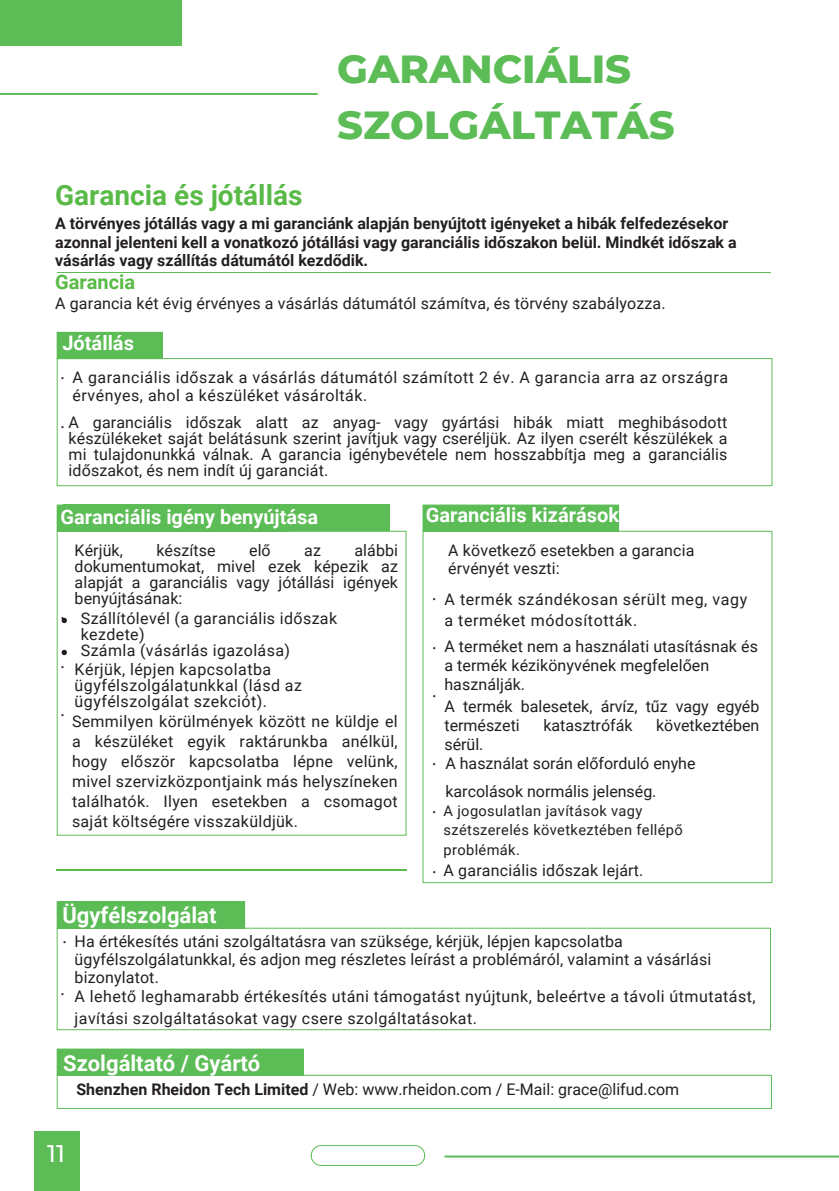
<style>
.page{position:relative;width:839px;height:1191px;background:#fff}
.page>*{position:absolute;margin:0;border:0;box-sizing:border-box;transform-origin:0 0}
.t1{font:800 40px/55.6px "Montserrat";color:#5cbc56}
.t2{font:700 28px "Roboto";color:#59ba47}
.t3{font:500 24px "Montserrat";color:#fff}
.t4{font:700 22px "Roboto";color:#fff}
.t5{font:700 20px "Roboto";color:#fff}
.t6{font:700 20px "Roboto";color:#59ba47}
.t7{font:16px/16px "Roboto";letter-spacing:.01em;color:#231f20}
.t8{font:16px/16px "Roboto";letter-spacing:.03em;color:#231f20}
.t9{font:700 16px/18.6px "Roboto";color:#231f20}
.t10{font:16px/21.4px "Roboto";letter-spacing:.035em;color:#231f20}
.t11{font:16px "Noto Sans";color:#231f20}
.t12{font:14.6px/19.4px "Roboto";letter-spacing:.025em;color:#231f20}
.s1{font-family:"Noto Sans"}
.s2{font-family:"Noto Sans";font-size:16px}
.s3{font-weight:700}
</style>
<div class="page">
<div style="left:0;top:0;width:181px;height:45px;background:#5cbc56"></div>
<div style="left:34px;top:1131px;width:45px;height:60px;background:#5cbc56"></div>
<svg style="left:0;top:93px;width:318px;height:2px"></svg>
<hr style="left:57px;top:272px;width:713px;height:1px;background:#5cbc56">
<hr style="left:57px;top:869px;width:349px;height:1px;background:#59ba47">
<div style="left:57px;top:332px;width:105px;height:26px;background:#5cbc56"></div>
<svg style="left:57px;top:358px;width:715px;height:128px"></svg>
<svg style="left:57px;top:505px;width:6px;height:26px"></svg>
<svg style="left:57px;top:531px;width:349px;height:305px"></svg>
<div style="left:422px;top:505px;width:197px;height:26px;background:#5cbc56"></div>
<svg style="left:422px;top:531px;width:350px;height:352px"></svg>
<svg style="left:57px;top:928px;width:714px;height:102px"></svg>
<div style="left:57px;top:901px;width:188px;height:28px;background:#5cbc56"></div>
<svg style="left:57px;top:1049px;width:715px;height:60px"></svg>
<svg style="left:444px;top:1156px;width:394px;height:2px"></svg>
<svg style="left:311px;top:1145px;width:114px;height:21px"></svg>
<div style="left:63px;top:505px;width:327px;height:26px;background:#5cbc56"></div>
<svg style="left:62px;top:618px;width:5px;height:5px"></svg>
<svg style="left:62px;top:650px;width:5px;height:5px"></svg>
<h2 class="t1" style="left:337px;top:41px;width:339px">GARANCIÁLIS<br>SZOLGÁLTATÁS</h2>
<h1 class="t2" style="left:55px;top:179px;width:249px">Garancia és jótállás</h1>
<p class="t9" style="left:55px;top:214px;width:683px">A törvényes jótállás vagy a mi garanciánk alapján benyújtott igényeket a hibák felfedezésekor azonnal jelenteni kell a vonatkozó jótállási vagy garanciális időszakon belül. Mindkét időszak a vásárlás vagy szállítás dátumától kezdődik.</p>
<p class="t6" style="left:55px;top:271px;width:81px">Garancia</p>
<p class="t7" style="left:55px;top:296px;width:612px">A garancia két évig érvényes a vásárlás dátumától számítva, és törvény szabályozza.</p>
<p class="t5" style="left:62px;top:331px;width:73px">Jótállás</p>
<p class="t10" style="left:73px;top:369px;width:657px;line-height:18px">A garanciális időszak a vásárlás dátumától számított 2 év. A garancia arra az országra érvényes, ahol a készüléket vásárolták.</p>
<p class="t7" style="left:69px;top:414px;width:660px;text-align:justify">A garanciális időszak alatt az anyag- vagy gyártási hibák miatt meghibásodott készülékeket saját belátásunk szerint javítjuk vagy cseréljük. Az ilyen cserélt készülékek a mi tulajdonunkká válnak. A garancia igénybevétele nem hosszabbítja meg a garanciális időszakot, és nem indít új garanciát.</p>
<p class="t11" style="left:60px;top:365px;width:6px">‧</p>
<p class="t11" style="left:60px;top:414px;width:6px">‧</p>
<p class="t5" style="left:60px;top:505px;width:259px">Garanciális igény benyújtása</p>
<p class="t5" style="left:426px;top:503px;width:194px">Garanciális kizárások</p>
<p class="t11" style="left:60px;top:605px;width:6px">‧</p>
<p class="t11" style="left:60px;top:654px;width:6px">‧</p>
<p class="t11" style="left:60px;top:702px;width:6px">‧</p>
<p class="t7" style="left:75px;top:543px;width:325px;text-align:justify;text-indent:280px">alábbi dokumentumokat, mivel ezek képezik az alapját a garanciális vagy jótállási igények benyújtásának:</p>
<p class="t7" style="left:81px;top:611px;width:258px">Szállítólevél (a garanciális időszak kezdete)</p>
<p class="t7" style="left:81px;top:643px;width:211px">Számla (vásárlás igazolása)</p>
<p class="t8" style="left:75px;top:661px;width:229px">Kérjük, lépjen kapcsolatba ügyfélszolgálatunkkal (lásd az ügyfélszolgálat szekciót).</p>
<h2 class="t7" style="left:72px;top:712px;width:327px;line-height:20px;text-align:justify">Semmilyen körülmények között ne küldje el a készüléket egyik raktárunkba anélkül, hogy először kapcsolatba lépne velünk, mivel szervizközpontjaink más helyszíneken találhatók. Ilyen esetekben a csomagot saját költségére visszaküldjük.</h2>
<p class="t7" style="left:75px;top:543px;width:50px">Kérjük,</p>
<p class="t7" style="left:156px;top:543px;width:61px">készítse</p>
<p class="t7" style="left:249px;top:543px;width:23px">elő</p>
<p class="t7" style="left:304px;top:543px;width:18px">az</p>
<p class="t4" style="left:62px;top:902px;width:156px">Ügyfélszolgálat</p>
<h2 class="t11" style="left:432px;top:586px;width:6px">‧</h2>
<p class="t11" style="left:432px;top:635px;width:6px">‧</p>
<p class="t11" style="left:432px;top:683px;width:6px">‧</p>
<p class="t7" style="left:448px;top:541px;width:247px;line-height:18px">A következő esetekben a garancia érvényét veszti:</p>
<p class="t10" style="left:444px;top:589px;width:304px">A termék szándékosan sérült meg, vagy a terméket módosították.</p>
<p class="t7" style="left:444px;top:638px;width:315px;line-height:18.6px">A terméket nem a használati utasításnak és a termék kézikönyvének megfelelően használják.</p>
<p class="t7" style="left:444px;top:698px;width:316px;line-height:18.6px">A termék balesetek, árvíz, tűz vagy egyéb természeti</p>
<p class="t7" style="left:543px;top:718px;width:90px">katasztrófák</p>
<p class="t7" style="left:656px;top:718px;width:105px">következtében</p>
<p class="t7" style="left:444px;top:736px;width:41px">sérül.</p>
<p class="t7" style="left:445px;top:749px;width:251px;line-height:28px">A használat során előforduló enyhe karcolások normális jelenség.</p>
<p class="t12" style="left:443px;top:821px;width:241px">szétszerelés következtében fellépő problémák.</p>
<p class="t7" style="left:432px;top:863px;width:213px"><span class="s1">‧</span> A garanciális időszak lejárt.</p>
<p class="t11" style="left:432px;top:751px;width:6px">‧</p>
<p class="t12" style="left:432px;top:801px;width:212px"><span class="s2">‧</span> A jogosulatlan javítások vagy</p>
<p class="t11" style="left:62px;top:929px;width:6px">‧</p>
<p class="t11" style="left:60px;top:981px;width:6px">‧</p>
<p class="t7" style="left:75px;top:932px;width:638px;line-height:18px">Ha értékesítés utáni szolgáltatásra van szüksége, kérjük, lépjen kapcsolatba ügyfélszolgálatunkkal, és adjon meg részletes leírást a problémáról, valamint a vásárlási bizonylatot.</p>
<p class="t8" style="left:75px;top:986px;width:682px;line-height:21.4px">A lehető leghamarabb értékesítés utáni támogatást nyújtunk, beleértve a távoli útmutatást, javítási szolgáltatásokat vagy csere szolgáltatásokat.</p>
<p class="t4" style="left:63px;top:1051px;width:199px">Szolgáltató / Gyártó</p>
<h2 class="t7" style="left:76px;top:1082px;width:604px"><span class="s3">Shenzhen Rheidon Tech Limited</span> / Web: www.rheidon.com / E-Mail: grace@lifud.com</h2>
<p class="t3" style="left:47px;top:1138px;width:19px">11</p>
</div>
